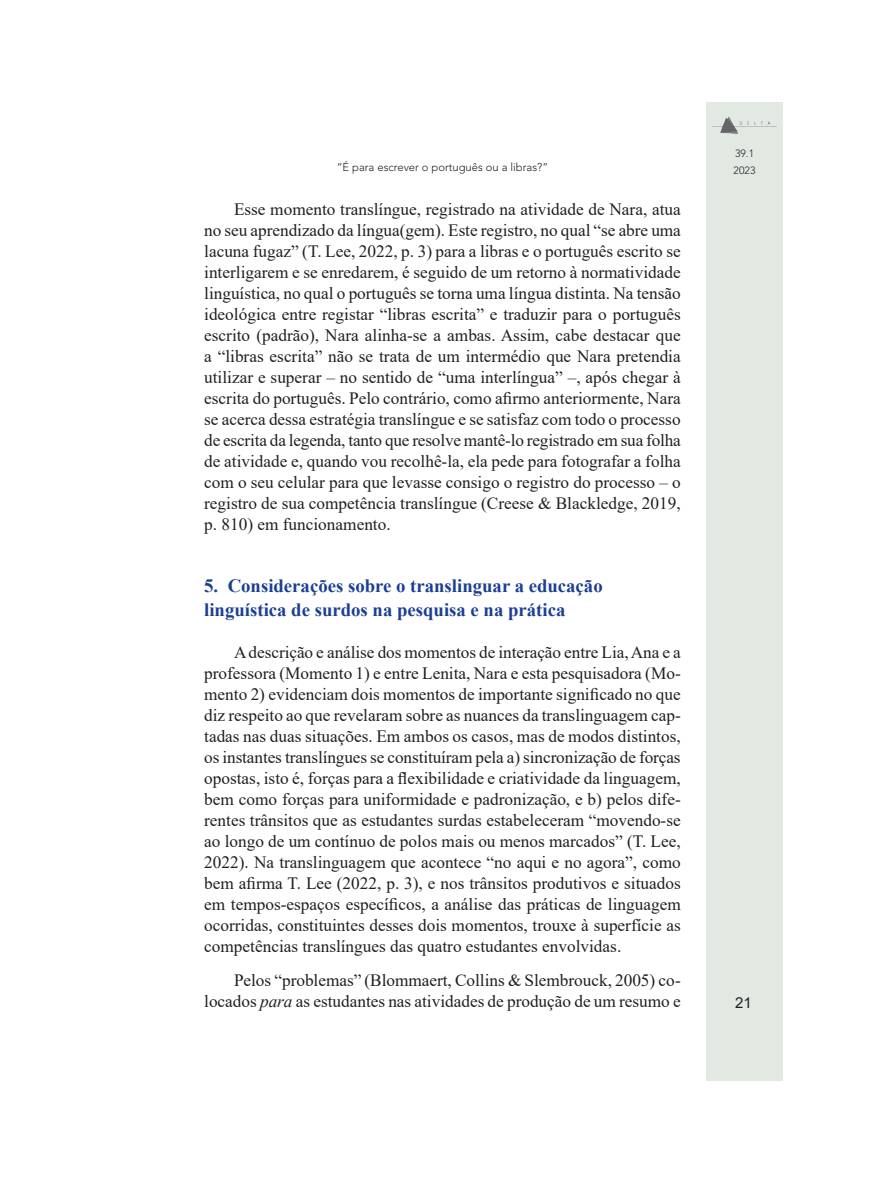
<style>
.page{position:relative;width:885px;height:1183px;background:#fff}
.page>*{position:absolute;margin:0;border:0;box-sizing:border-box;transform-origin:0 0}
.t1{font:700 18.75px/24px "Times New Roman";color:#1b3f94}
.t2{font:17.25px/21px "Times New Roman";color:#231f20;text-align:justify}
.t3{font:15px "Arial";color:#231f20}
.t4{font:300 11.25px "Avenir";color:#231f20}
.t5{font:300 10.5px/16.5px "Avenir";color:#231f20}
.s1{font-style:italic}
</style>
<div class="page">
<div style="left:705px;top:102px;width:77px;height:978px;background:#e1e9e2"></div>
<img style="left:712px;top:116px;width:65px;height:18px">
<p class="t4" style="left:337px;top:160px;width:213px">“É para escrever o português ou a libras?”</p>
<p class="t2" style="left:204px;top:198px;width:478px;text-indent:30px">Esse momento translíngue, registrado na atividade de Nara, atua no seu aprendizado da língua(gem). Este registro, no qual “se abre uma lacuna fugaz” (T. Lee, 2022, p. 3) para a libras e o português escrito se interligarem e se enredarem, é seguido de um retorno à normatividade linguística, no qual o português se torna uma língua distinta. Na tensão ideológica entre registar “libras escrita” e traduzir para o português escrito (padrão), Nara alinha-se a ambas. Assim, cabe destacar que a “libras escrita” não se trata de um intermédio que Nara pretendia utilizar e superar – no sentido de “uma interlíngua” –, após chegar à escrita do português. Pelo contrário, como afirmo anteriormente, Nara se acerca dessa estratégia translíngue e se satisfaz com todo o processo de escrita da legenda, tanto que resolve mantê-lo registrado em sua folha de atividade e, quando vou recolhê-la, ela pede para fotografar a folha com o seu celular para que levasse consigo o registro do processo – o registro de sua competência translíngue (Creese &amp; Blackledge, 2019, p. 810) em funcionamento.</p>
<p class="t1" style="left:204px;top:573px;width:400px">5. Considerações sobre o translinguar a educação linguística de surdos na pesquisa e na prática</p>
<p class="t2" style="left:204px;top:640px;width:478px;text-indent:30px">A descrição e análise dos momentos de interação entre Lia, Ana e a professora (Momento 1) e entre Lenita, Nara e esta pesquisadora (Mo&shy;mento 2) evidenciam dois momentos de importante significado no que diz respeito ao que revelaram sobre as nuances da translinguagem cap&shy;tadas nas duas situações. Em ambos os casos, mas de modos distintos, os instantes translíngues se constituíram pela a) sincronização de forças opostas, isto é, forças para a flexibilidade e criatividade da linguagem, bem como forças para uniformidade e padronização, e b) pelos dife&shy;rentes trânsitos que as estudantes surdas estabeleceram “movendo-se ao longo de um contínuo de polos mais ou menos marcados” (T. Lee, 2022). Na translinguagem que acontece “no aqui e no agora”, como bem afirma T. Lee (2022, p. 3), e nos trânsitos produtivos e situados em tempos-espaços específicos, a análise das práticas de linguagem ocorridas, constituintes desses dois momentos, trouxe à superfície as competências translíngues das quatro estudantes envolvidas.</p>
<p class="t2" style="left:204px;top:968px;width:478px;text-align:right">Pelos “problemas” (Blommaert, Collins &amp; Slembrouck, 2005) co&shy;locados <span class="s1">para</span> as estudantes nas atividades de produção de um resumo e</p>
<p class="t5" style="left:733px;top:145px;width:23px">39.1<br>2023</p>
<p class="t3" style="left:735px;top:991px;width:18px">21</p>
</div>
